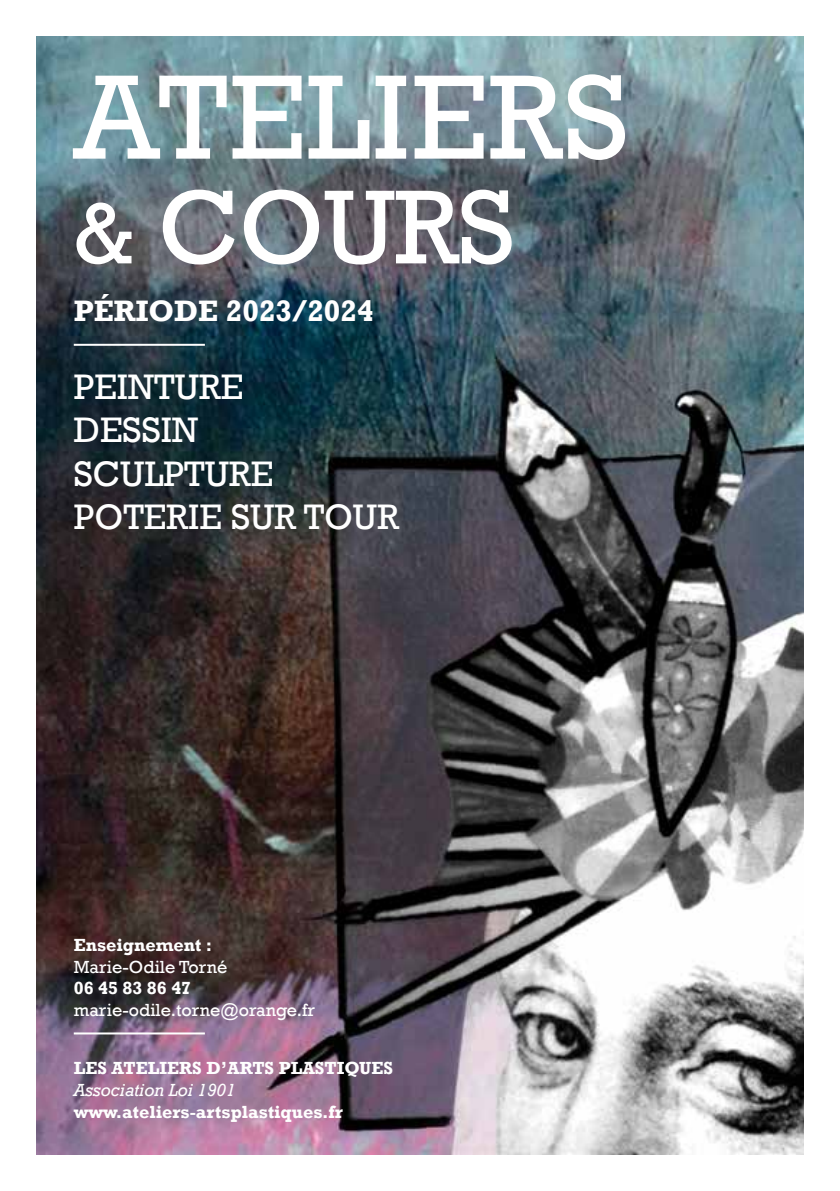
<style>
.page{position:relative;width:840px;height:1191px;background:#fff}
.page>*{position:absolute;margin:0;border:0;box-sizing:border-box;transform-origin:0 0}
.t1{font:122.2px "Rockwell";letter-spacing:.01em;color:#fff}
.t2{font:106.8px "Rockwell";letter-spacing:-.01em;color:#fff}
.t3{font:36.4px/43.2px "Rockwell";color:#fff}
.t4{font:700 30.2px "Rockwell";color:#fff}
.t5{font:700 18px "Rockwell";color:#fff}
.t6{font:18px "Rockwell";color:#fff}
.t7{font:italic 18px "Rockwell";color:#fff}
.s1{font-size:88.2px}
</style>
<div class="page">
<img style="left:37px;top:37px;width:765px;height:1117px">
<hr style="left:74px;top:344px;width:131px;height:2px;background:#fff">
<hr style="left:74px;top:1032px;width:131px;height:2px;background:#fff">
<h1 class="t1" style="left:74px;top:47px;width:547px">ATELIERS</h1>
<h2 class="t2" style="left:74px;top:166px;width:434px"><span class="s1">&amp;</span> COURS</h2>
<h3 class="t4" style="left:74px;top:293px;width:301px">Période 2023/2024</h3>
<h3 class="t3" style="left:74px;top:366px;width:326px">PEINTURE<br>DESSIN<br>SCULPTURE<br>POTERIE SUR TOUR</h3>
<p class="t5" style="left:74px;top:934px;width:140px">Enseignement :</p>
<p class="t6" style="left:74px;top:956px;width:155px">MARIE-ODILE TORNÉ</p>
<p class="t5" style="left:74px;top:977px;width:119px">06 45 83 86 47</p>
<p class="t6" style="left:74px;top:999px;width:242px">MARIE-ODILE.TORNE@ORANGE.FR</p>
<p class="t5" style="left:74px;top:1057px;width:12px">LES</p>
<p class="t5" style="left:111px;top:1057px;width:24px">ATELIE</p>
<p class="t5" style="left:179px;top:1057px;width:148px">RS D’ARTS PLASTIQ</p>
<p class="t5" style="left:359px;top:1057px;width:24px">UES</p>
<p class="t7" style="left:74px;top:1079px;width:163px">Association Loi 1901</p>
<p class="t5" style="left:74px;top:1101px;width:270px">www.ateliers-artsplastiques.fr</p>
</div>
